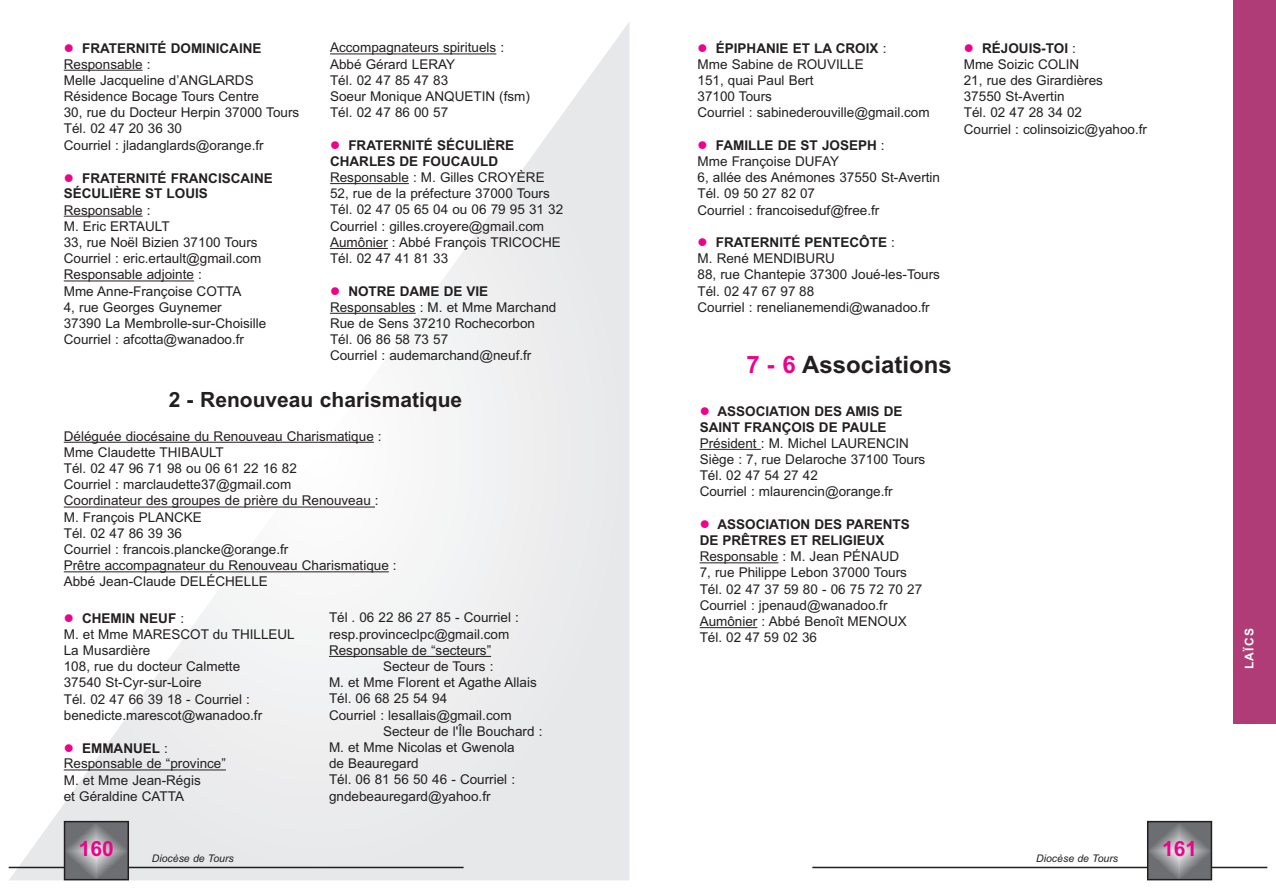
<style>
.page{position:relative;width:1276px;height:893px;background:#fff}
.page>*{position:absolute;margin:0;border:0;box-sizing:border-box;transform-origin:0 0}
.t1{font:700 24px "Arial";color:#231f20}
.t2{font:700 21px "Arial";color:#231f20}
.t3{font:700 21px "Arial";color:#ed028c}
.t4{font:13.5px/16.2px "Arial";color:#231f20}
.t5{font:700 13.5px/15.8px "Arial";color:#231f20}
.t6{font:700 12px "Arial";color:#fff}
.t7{font:italic 10.5px "Arial";color:#231f20}
.s1{color:#ed028c}
.s2{font-weight:700}
</style>
<div class="page">
<hr style="left:812px;top:867px;width:455px;height:1px;background:#231f20">
<svg style="left:1150px;top:824px;width:59px;height:53px;background:#8b8c8e"></svg>
<div style="left:1147px;top:821px;width:65px;height:59px;border:2px solid #231f20"></div>
<svg style="left:9px;top:23px;width:620px;height:857px"></svg>
<hr style="left:9px;top:867px;width:454px;height:1px;background:#231f20">
<div style="left:1233px;top:0;width:43px;height:724px;background:#b03c77"></div>
<svg style="left:67px;top:824px;width:59px;height:53px;background:#8b8c8e"></svg>
<div style="left:64px;top:821px;width:65px;height:59px;border:2px solid #231f20"></div>
<hr style="left:699px;top:449px;width:62px;height:1px;background:#231f20">
<hr style="left:699px;top:562px;width:79px;height:1px;background:#231f20">
<hr style="left:699px;top:627px;width:58px;height:1px;background:#231f20">
<hr style="left:64px;top:442px;width:310px;height:1px;background:#231f20">
<hr style="left:64px;top:507px;width:311px;height:1px;background:#231f20">
<hr style="left:64px;top:571px;width:325px;height:1px;background:#231f20">
<hr style="left:64px;top:70px;width:79px;height:1px;background:#231f20">
<hr style="left:64px;top:216px;width:79px;height:1px;background:#231f20">
<hr style="left:64px;top:280px;width:130px;height:1px;background:#231f20">
<hr style="left:330px;top:53px;width:166px;height:1px;background:#231f20">
<hr style="left:330px;top:183px;width:79px;height:1px;background:#231f20">
<hr style="left:330px;top:248px;width:58px;height:1px;background:#231f20">
<hr style="left:330px;top:313px;width:86px;height:1px;background:#231f20">
<hr style="left:64px;top:769px;width:162px;height:1px;background:#231f20">
<hr style="left:329px;top:656px;width:162px;height:1px;background:#231f20">
<p class="t4" style="left:64px;top:40px;width:237px"><span class="s1">●</span> <span class="s2">FRATERNITÉ DOMINICAINE<br></span>Responsable :<br>Melle Jacqueline d’ANGLARDS<br>Résidence Bocage Tours Centre<br>30, rue du Docteur Herpin 37000 Tours<br>Tél. 02 47 20 36 30<br>Courriel : jladanglards@orange.fr</p>
<p class="t5" style="left:64px;top:170px;width:210px"><span class="s1">●</span> FRATERNITÉ FRANCISCAINE<br>SÉCULIÈRE ST LOUIS</p>
<p class="t4" style="left:64px;top:202px;width:204px">Responsable :<br>M. Eric ERTAULT<br>33, rue Noël Bizien 37100 Tours<br>Courriel : eric.ertault@gmail.com<br>Responsable adjointe :<br>Mme Anne-Françoise COTTA<br>4, rue Georges Guynemer<br>37390 La Membrolle-sur-Choisille<br>Courriel : afcotta@wanadoo.fr</p>
<p class="t4" style="left:330px;top:40px;width:201px">Accompagnateurs spirituels :<br>Abbé Gérard LERAY<br>Tél. 02 47 85 47 83<br>Soeur Monique ANQUETIN (fsm)<br>Tél. 02 47 86 00 57</p>
<p class="t5" style="left:330px;top:138px;width:186px"><span class="s1">●</span> FRATERNITÉ SÉCULIÈRE<br>CHARLES DE FOUCAULD</p>
<p class="t4" style="left:330px;top:169px;width:235px">Responsable : M. Gilles CROYèRE<br>52, rue de la préfecture 37000 Tours<br>Tél. 02 47 05 65 04 ou 06 79 95 31 32<br>Courriel : gilles.croyere@gmail.com<br>Aumônier : Abbé François TRICOCHE<br>Tél. 02 47 41 81 33</p>
<p class="t4" style="left:330px;top:283px;width:228px"><span class="s1">●</span> <span class="s2">NOTRE DAME DE VIE<br></span>Responsables : M. et Mme Marchand<br>Rue de Sens 37210 Rochecorbon<br>Tél. 06 86 58 73 57<br>Courriel : audemarchand@neuf.fr</p>
<h2 class="t2" style="left:169px;top:387px;width:295px">2 - Renouveau charismatique</h2>
<p class="t4" style="left:64px;top:428px;width:334px">Déléguée diocésaine du Renouveau Charismatique :<br>Mme Claudette THIBAULT<br>Tél. 02 47 96 71 98 ou 06 61 22 16 82<br>Courriel : marclaudette37@gmail.com<br>Coordinateur des groupes de prière du Renouveau :<br>M. François PLANCkE<br>Tél. 02 47 86 39 36<br>Courriel : francois.plancke@orange.fr<br>Prêtre accompagnateur du Renouveau Charismatique :<br>Abbé Jean-Claude DELéCHELLE</p>
<p class="t4" style="left:64px;top:610px;width:232px"><span class="s1">●</span> <span class="s2">CHEMIN NEUF</span> :<br>M. et Mme MARESCOT du THILLEUL<br>La Musardière<br>108, rue du docteur Calmette<br>37540 St-Cyr-sur-Loire<br>Tél. 02 47 66 39 18 - Courriel : benedicte.marescot@wanadoo.fr</p>
<p class="t4" style="left:64px;top:740px;width:164px"><span class="s1">●</span> <span class="s2">EMMANUEL</span> :<br>Responsable de “province”<br>M. et Mme Jean-Régis<br>et Géraldine CATTA</p>
<p class="t4" style="left:329px;top:610px;width:191px">Tél . 06 22 86 27 85 - Courriel :</p>
<p class="t4" style="left:329px;top:626px;width:182px">resp.provinceclpc@gmail.com</p>
<p class="t4" style="left:329px;top:642px;width:164px">Responsable de “secteurs”</p>
<p class="t4" style="left:383px;top:658px;width:112px">Secteur de Tours :</p>
<p class="t4" style="left:329px;top:674px;width:209px">M. et Mme Florent et Agathe Allais</p>
<p class="t4" style="left:329px;top:691px;width:120px">Tél. 06 68 25 54 94</p>
<p class="t4" style="left:329px;top:707px;width:184px">Courriel : lesallais@gmail.com</p>
<p class="t4" style="left:383px;top:723px;width:161px">Secteur de l'Île Bouchard :</p>
<p class="t4" style="left:329px;top:739px;width:187px">M. et Mme Nicolas et Gwenola</p>
<p class="t4" style="left:329px;top:755px;width:91px">de Beauregard</p>
<p class="t4" style="left:329px;top:772px;width:188px">Tél. 06 81 56 50 46 - Courriel :</p>
<p class="t4" style="left:329px;top:788px;width:163px">gndebeauregard@yahoo.fr</p>
<p class="t4" style="left:697px;top:40px;width:234px"><span class="s1">●</span> <span class="s2">ÉPIPHANIE ET LA CROIX</span> :<br>Mme Sabine de ROUVILLE<br>151, quai Paul Bert<br>37100 Tours<br>Courriel : sabinederouville@gmail.com</p>
<p class="t4" style="left:697px;top:138px;width:244px"><span class="s1">●</span> <span class="s2">FAMILLE DE ST JOSEPH</span> :<br>Mme Françoise DUFAY<br>6, allée des Anémones 37550 St-Avertin<br>Tél. 09 50 27 82 07<br>Courriel : francoiseduf@free.fr</p>
<p class="t4" style="left:697px;top:235px;width:244px"><span class="s1">●</span> <span class="s2">FRATERNITÉ PENTECôTE</span> :<br>M. René MENDIBURU<br>88, rue Chantepie 37300 Joué-les-Tours<br>Tél. 02 47 67 97 88<br>Courriel : renelianemendi@wanadoo.fr</p>
<p class="t4" style="left:964px;top:40px;width:185px"><span class="s1">●</span> <span class="s2">RÉJOUIS-TOI</span> :<br>Mme Soizic COLIN<br>21, rue des Girardières<br>37550 St-Avertin<br>Tél. 02 47 28 34 02<br>Courriel : colinsoizic@yahoo.fr</p>
<h1 class="t1" style="left:746px;top:351px;width:207px"><span class="s1">7 - 6</span> Associations</h1>
<p class="t5" style="left:699px;top:403px;width:204px"><span class="s1">●</span> ASSOCIATION DES AMIS DE<br>SAINT FRANÇOIS DE PAULE</p>
<p class="t4" style="left:699px;top:435px;width:227px">Président : M. Michel LAURENCIN<br>Siège : 7, rue Delaroche 37100 Tours<br>Tél. 02 47 54 27 42<br>Courriel : mlaurencin@orange.fr</p>
<p class="t5" style="left:699px;top:517px;width:212px"><span class="s1">●</span> ASSOCIATION DES PARENTS<br>DE PRÊTRES ET RELIgIEUX</p>
<p class="t4" style="left:699px;top:548px;width:224px">Responsable : M. Jean PéNAUD<br>7, rue Philippe Lebon 37000 Tours<br>Tél. 02 47 37 59 80 - 06 75 72 70 27<br>Courriel : jpenaud@wanadoo.fr<br>Aumônier : Abbé Benoît MENOUX<br>Tél. 02 47 59 02 36</p>
<h2 class="t3" style="left:79px;top:836px;width:37px">160</h2>
<p class="t7" style="left:152px;top:852px;width:83px">Diocèse de Tours</p>
<p class="t7" style="left:1036px;top:852px;width:83px">Diocèse de Tours</p>
<h2 class="t3" style="left:1162px;top:836px;width:37px">161</h2>
<p class="t6" style="left:1242px;top:669px;width:43px;rotate:-90deg">LAÏCS</p>
</div>
